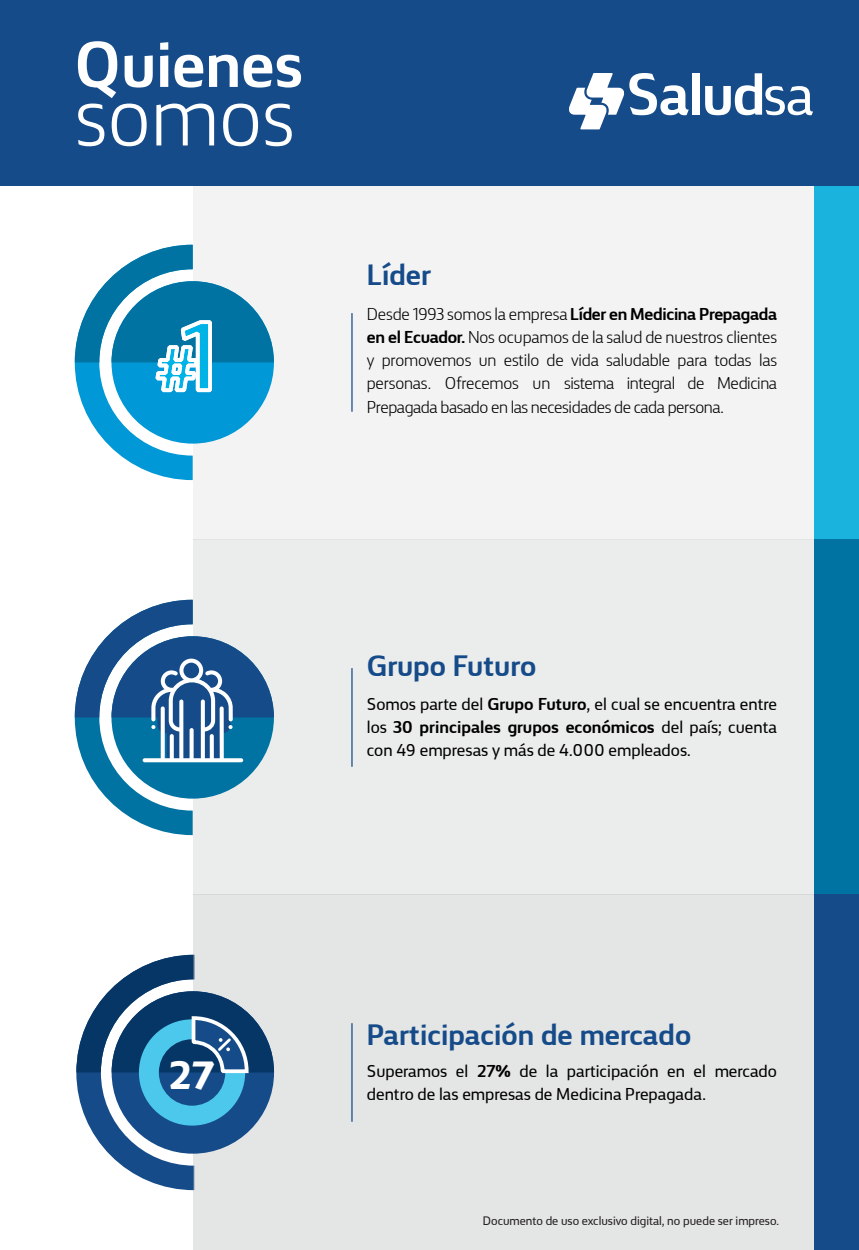
<style>
.page{position:relative;width:859px;height:1250px;background:#fff}
.page>*{position:absolute;margin:0;border:0;box-sizing:border-box;transform-origin:0 0}
.t1{font:300 84.88px "FS Silas Sans Web";color:#fff}
.t2{font:700 65.25px "FS Silas Sans Web";color:#fff}
.t3{font:700 62.5px "FS Silas Sans Web";color:#00b3e6}
.t4{font:800 40px "FS Silas Sans Web";color:#fff}
.t5{font:700 30px "FS Silas Sans Web";color:#164b89}
.t6{font:300 17.5px/23.1px "FS Silas Sans Web";letter-spacing:-.025em;color:#000;text-align:justify}
.t7{font:17.5px/23.1px "FS Silas Sans Web";color:#000;text-align:justify}
.t8{font:12.5px "FS Silas Sans Web";color:#231f20}
.s1{font-size:98.75px}
.s2{font-weight:700}
</style>
<div class="page">
<svg style="left:193px;top:185px;width:666px;height:355px;fill:#f3f3f4"></svg>
<div style="left:193px;top:540px;width:666px;height:355px;background:#ebecec"></div>
<div style="left:193px;top:895px;width:666px;height:355px;background:#e4e5e5"></div>
<div style="left:0;top:0;width:859px;height:185px;background:#164b89"></div>
<hr style="left:351px;top:1023px;width:2px;height:99px;background:#164b89">
<hr style="left:351px;top:668px;width:2px;height:99px;background:#164b89">
<hr style="left:351px;top:313px;width:2px;height:99px;background:#164b89">
<svg style="left:75px;top:600px;width:199px;height:235px"></svg>
<div style="left:814px;top:540px;width:45px;height:355px;background:#0073a2"></div>
<div style="left:814px;top:895px;width:45px;height:355px;background:#164b89"></div>
<svg style="left:76px;top:955px;width:198px;height:235px"></svg>
<div style="left:692px;top:73px;width:7px;height:42px;background:#fff"></div>
<svg style="left:569px;top:73px;width:120px;height:56px"></svg>
<svg style="left:705px;top:73px;width:108px;height:42px"></svg>
<svg style="left:75px;top:245px;width:199px;height:235px"></svg>
<h2 class="t2" style="left:75px;top:24px;width:229px">Quienes</h2>
<h1 class="t1" style="left:75px;top:68px;width:222px">somos</h1>
<h3 class="t3" style="left:159px;top:330px;width:59px">#<span class="s1">1</span></h3>
<h3 class="t5" style="left:367px;top:256px;width:66px">Líder</h3>
<p class="t6" style="left:367px;top:302px;width:412px">Desde 1993 somos la empresa <span class="s2">Líder en Medicina Prepagada en el Ecuador.</span> Nos ocupamos de la salud de nuestros clientes y promovemos un estilo de vida saludable para todas las personas. Ofrecemos un sistema integral de Medicina Prepagada basado en las necesidades de cada persona.</p>
<h3 class="t5" style="left:367px;top:647px;width:171px">Grupo Futuro</h3>
<p class="t7" style="left:367px;top:692px;width:412px">Somos parte del <span class="s2">Grupo Futuro</span>, el cual se encuentra entre los <span class="s2">30 principales grupos económicos</span> del país; cuenta con 49 empresas y más de 4.000 empleados.</p>
<h3 class="t4" style="left:169px;top:1049px;width:48px">27</h3>
<h3 class="t5" style="left:367px;top:1017px;width:326px">Participación de mercado</h3>
<p class="t7" style="left:367px;top:1059px;width:412px">Superamos el <span class="s2">27%</span> de la participación en el mercado dentro de las empresas de Medicina Prepagada.</p>
<p class="t8" style="left:483px;top:1213px;width:297px">Documento de uso exclusivo digital, no puede ser impreso.</p>
</div>
